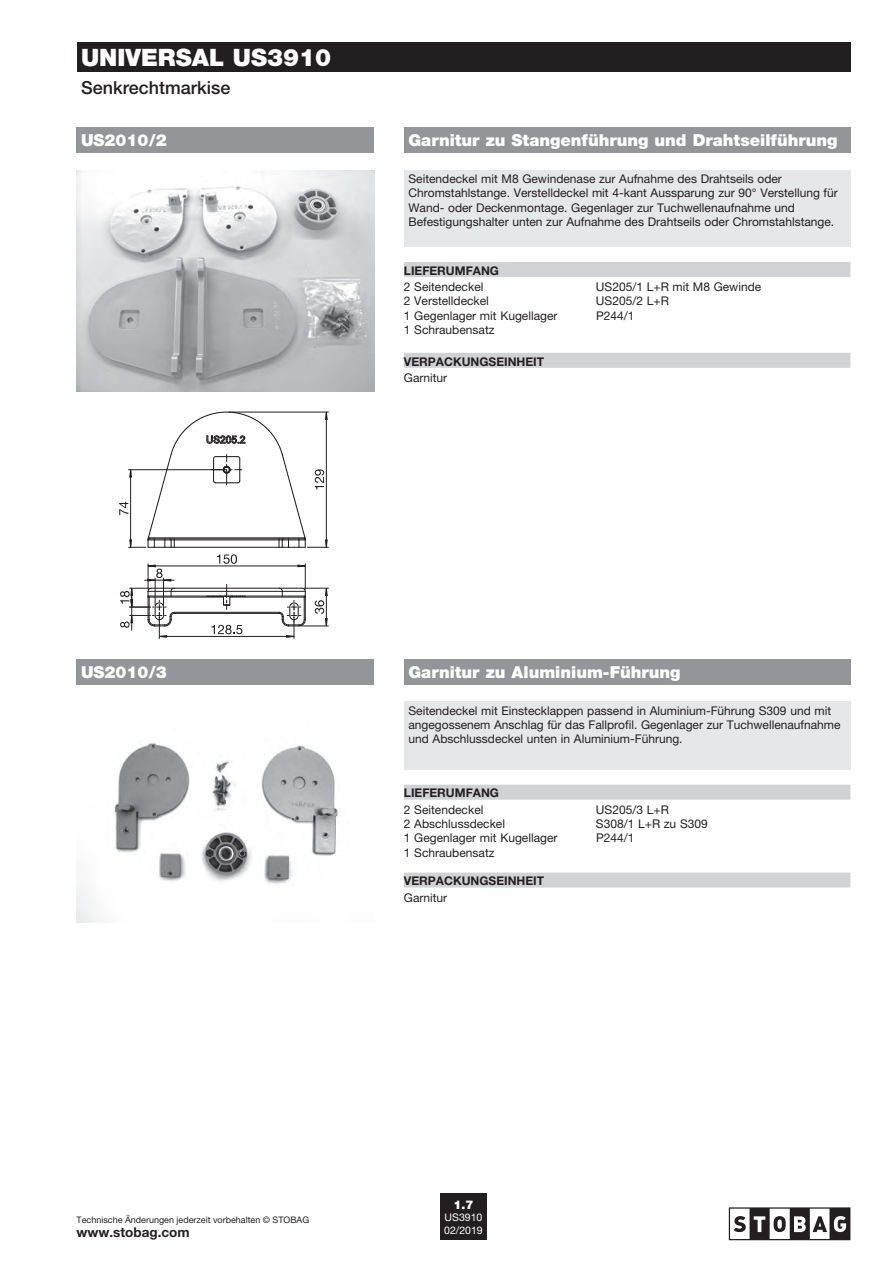
<style>
.page{position:relative;width:893px;height:1263px;background:#fff}
.page>*{position:absolute;margin:0;border:0;box-sizing:border-box;transform-origin:0 0}
.t1{font:900 24px "Helvetica Neue LT Pro";color:#fff}
.t2{font:500 18px "Helvetica Neue LT Pro";color:#231f20}
.t3{font:900 16.5px "Helvetica Neue LT Pro";color:#fff}
.t4{font:700 13.5px "Helvetica Neue LT Pro";color:#231f20}
.t5{font:12px/14.2px "Helvetica Neue LT Pro";color:#231f20}
.t6{font:700 12px "Helvetica Neue LT Pro";color:#231f20}
.t7{font:900 12px "Helvetica Neue LT Pro";color:#fff}
.t8{font:10.5px "Helvetica Neue LT Pro";color:#fff}
.t9{font:9px "Helvetica Neue LT Pro";color:#231f20}
</style>
<div class="page">
<img style="left:77px;top:743px;width:263px;height:180px">
<img style="left:77px;top:170px;width:297px;height:221px">
<svg style="left:211px;top:625px;width:31px;height:9px"></svg>
<svg style="left:217px;top:554px;width:20px;height:10px"></svg>
<hr style="left:159px;top:636px;width:135px;height:1px;background:#231f20">
<hr style="left:148px;top:566px;width:157px;height:1px;background:#231f20">
<svg style="left:119px;top:411px;width:209px;height:137px"></svg>
<hr style="left:174px;top:612px;width:105px;height:1px;background:#231f20">
<hr style="left:149px;top:597px;width:75px;height:1px;background:#231f20">
<hr style="left:230px;top:597px;width:74px;height:1px;background:#231f20">
<hr style="left:171px;top:591px;width:111px;height:1px;background:#231f20">
<hr style="left:174px;top:613px;width:105px;height:1px;background:#231f20">
<svg style="left:278px;top:564px;width:50px;height:74px"></svg>
<svg style="left:120px;top:564px;width:55px;height:74px"></svg>
<hr style="left:171px;top:595px;width:111px;height:2px;background:#231f20">
<hr style="left:174px;top:588px;width:105px;height:1px;background:#231f20">
<svg style="left:206px;top:584px;width:40px;height:25px"></svg>
<div style="left:404px;top:659px;width:446px;height:26px;background:#939598"></div>
<div style="left:404px;top:702px;width:446px;height:68px;background:#e6e7e9"></div>
<div style="left:404px;top:872px;width:446px;height:15px;background:#d1d2d4"></div>
<div style="left:404px;top:785px;width:446px;height:15px;background:#d1d2d4"></div>
<div style="left:404px;top:128px;width:446px;height:25px;background:#939598"></div>
<div style="left:404px;top:170px;width:446px;height:76px;background:#e6e7e9"></div>
<div style="left:404px;top:353px;width:446px;height:15px;background:#d1d2d4"></div>
<div style="left:404px;top:262px;width:446px;height:15px;background:#d1d2d4"></div>
<div style="left:440px;top:1193px;width:47px;height:47px;background:#231f20"></div>
<div style="left:77px;top:43px;width:773px;height:29px;background:#231f20"></div>
<svg style="left:729px;top:1207px;width:121px;height:33px"></svg>
<div style="left:77px;top:659px;width:297px;height:26px;background:#939598"></div>
<div style="left:77px;top:128px;width:297px;height:25px;background:#939598"></div>
<h1 class="t1" style="left:81px;top:43px;width:252px">UNIVERSAL US3910</h1>
<h2 class="t2" style="left:81px;top:76px;width:151px">Senkrechtmarkise</h2>
<h3 class="t3" style="left:81px;top:130px;width:87px">US2010/2</h3>
<h3 class="t3" style="left:81px;top:662px;width:87px">US2010/3</h3>
<h3 class="t3" style="left:408px;top:130px;width:431px">Garnitur zu Stangenführung und Drahtseilführung</h3>
<p class="t5" style="left:408px;top:172px;width:431px">Seitendeckel mit M8 Gewindenase zur Aufnahme des Drahtseils oder Chromstahlstange. Verstelldeckel mit 4-kant Aussparung zur 90° Verstellung für Wand- oder Deckenmontage. Gegenlager zur Tuchwellenaufnahme und Befestigungshalter unten zur Aufnahme des Drahtseils oder Chromstahlstange.</p>
<p class="t6" style="left:404px;top:263px;width:97px">LIEFERUMFANG</p>
<p class="t5" style="left:404px;top:280px;width:81px">2 Seitendeckel</p>
<p class="t5" style="left:596px;top:280px;width:167px">US205/1 L+R mit M8 Gewinde</p>
<p class="t5" style="left:404px;top:294px;width:87px">2 Verstelldeckel</p>
<p class="t5" style="left:596px;top:294px;width:74px">US205/2 L+R</p>
<p class="t5" style="left:404px;top:308px;width:155px">1 Gegenlager mit Kugellager</p>
<p class="t5" style="left:596px;top:308px;width:40px">P244/1</p>
<p class="t5" style="left:404px;top:322px;width:92px">1 Schraubensatz</p>
<p class="t6" style="left:404px;top:354px;width:142px">VERPACKUNGSEINHEIT</p>
<p class="t5" style="left:404px;top:370px;width:45px">Garnitur</p>
<h3 class="t3" style="left:408px;top:662px;width:274px">Garnitur zu Aluminium-Führung</h3>
<p class="t5" style="left:408px;top:703px;width:434px">Seitendeckel mit Einstecklappen passend in Aluminium-Führung S309 und mit angegossenem Anschlag für das Fallprofil. Gegenlager zur Tuchwellenaufnahme und Abschlussdeckel unten in Aluminium-Führung.</p>
<p class="t6" style="left:404px;top:786px;width:97px">LIEFERUMFANG</p>
<p class="t5" style="left:404px;top:802px;width:81px">2 Seitendeckel</p>
<p class="t5" style="left:596px;top:802px;width:74px">US205/3 L+R</p>
<p class="t5" style="left:404px;top:816px;width:103px">2 Abschlussdeckel</p>
<p class="t5" style="left:596px;top:816px;width:113px">S308/1 L+R zu S309</p>
<p class="t5" style="left:404px;top:831px;width:155px">1 Gegenlager mit Kugellager</p>
<p class="t5" style="left:596px;top:831px;width:40px">P244/1</p>
<p class="t5" style="left:404px;top:845px;width:92px">1 Schraubensatz</p>
<p class="t6" style="left:404px;top:874px;width:142px">VERPACKUNGSEINHEIT</p>
<p class="t5" style="left:404px;top:890px;width:45px">Garnitur</p>
<p class="t7" style="left:453px;top:1197px;width:22px">1.7</p>
<p class="t8" style="left:445px;top:1211px;width:39px">US3910</p>
<p class="t9" style="left:77px;top:1214px;width:234px">Technische Änderungen jederzeit vorbehalten © STOBAG</p>
<p class="t4" style="left:77px;top:1224px;width:115px">www.stobag.com</p>
<p class="t8" style="left:444px;top:1224px;width:40px">02/2019</p>
</div>
